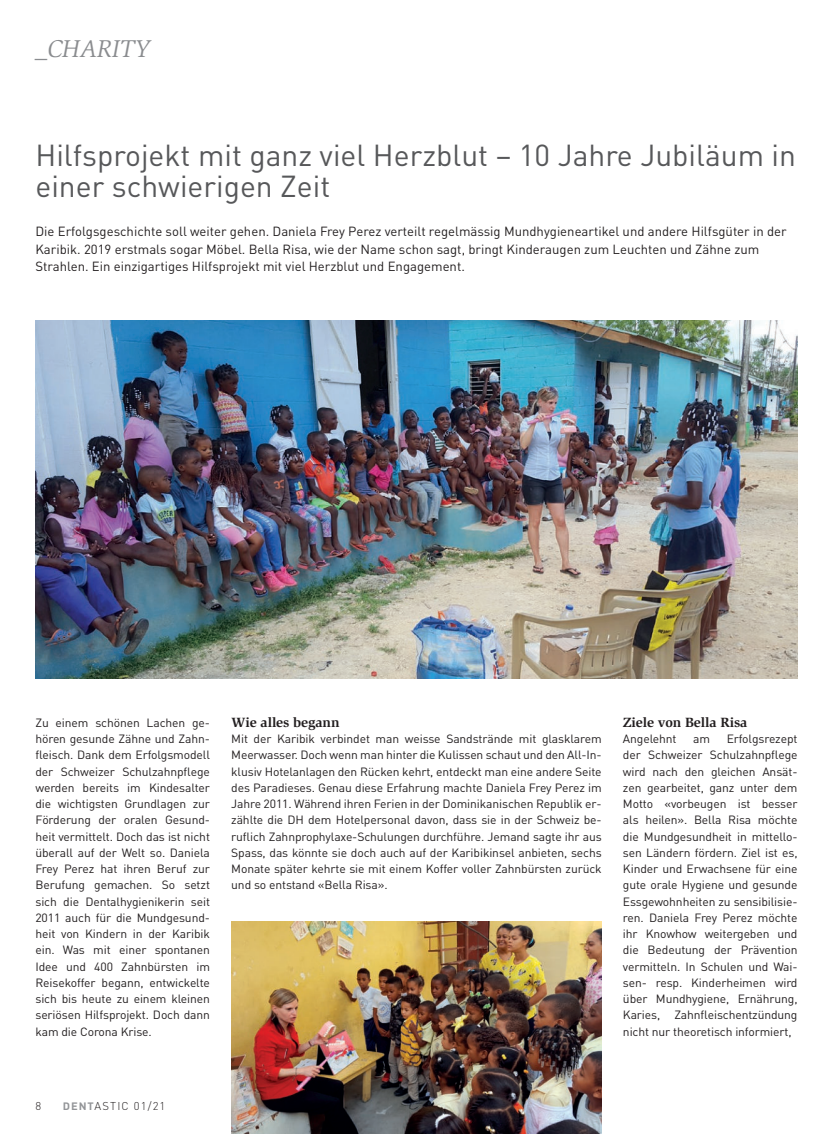
<style>
.page{position:relative;width:833px;height:1134px;background:#fff}
.page>*{position:absolute;margin:0;border:0;box-sizing:border-box;transform-origin:0 0}
.t1{font:30px/31.2px "DIN";color:#57585a}
.t2{font:italic 25px "Slimbach";color:#8a8c8f}
.t3{font:700 13.75px "Slimbach";letter-spacing:-.01em;color:#231f20}
.t4{font:13.12px/17.5px "DIN";color:#231f20}
.t5{font:11.88px/16.2px "DIN";letter-spacing:-.01em;color:#231f20;text-align:justify}
.t6{font:300 11.25px "DIN";letter-spacing:.1em;color:#231f20}
.s1{font-weight:700;font-size:10.62px;color:#939598}
</style>
<div class="page">
<img style="left:35px;top:321px;width:762px;height:357px">
<img style="left:231px;top:922px;width:370px;height:212px">
<h2 class="t2" style="left:35px;top:40px;width:117px">_CHARITY</h2>
<h1 class="t1" style="left:35px;top:142px;width:762px">Hilfsprojekt mit ganz viel Herzblut – 10 Jahre Jubiläum in einer schwierigen Zeit</h1>
<p class="t4" style="left:35px;top:224px;width:752px">Die Erfolgsgeschichte soll weiter gehen. Daniela Frey Perez verteilt regelmässig Mundhygieneartikel und andere Hilfsgüter in der<br>Karibik. 2019 erstmals sogar Möbel. Bella Risa, wie der Name schon sagt, bringt Kinderaugen zum Leuchten und Zähne zum<br>Strahlen. Ein einzigartiges Hilfsprojekt mit viel Herzblut und Engagement.</p>
<p class="t5" style="left:35px;top:715px;width:176px">Zu einem schönen Lachen ge&shy;hören gesunde Zähne und Zahn&shy;fleisch. Dank dem Erfolgsmodell der Schweizer Schulzahnpflege werden bereits im Kindesalter die wichtigsten Grundlagen zur Förderung der oralen Gesund&shy;heit vermittelt. Doch das ist nicht überall auf der Welt so. Daniela Frey Perez hat ihren Beruf zur Berufung gemachen. So setzt sich die Dentalhygienikerin seit 2011 auch für die Mundgesund&shy;heit von Kindern in der Karibik ein. Was mit einer spontanen Idee und 400 Zahnbürsten im Reisekoffer begann, entwickelte sich bis heute zu einem kleinen seriösen Hilfsprojekt. Doch dann kam die Corona Krise.</p>
<p class="t3" style="left:231px;top:717px;width:110px">Wie alles begann</p>
<p class="t5" style="left:231px;top:731px;width:372px">Mit der Karibik verbindet man weisse Sandstrände mit glasklarem Meerwasser. Doch wenn man hinter die Kulissen schaut und den All-In&shy;klusiv Hotelanlagen den Rücken kehrt, entdeckt man eine andere Seite des Paradieses. Genau diese Erfahrung machte Daniela Frey Perez im Jahre 2011. Während ihren Ferien in der Dominikanischen Republik er&shy;zählte die DH dem Hotelpersonal davon, dass sie in der Schweiz be&shy;ruflich Zahnprophylaxe-Schulungen durchführe. Jemand sagte ihr aus Spass, das könnte sie doch auch auf der Karibikinsel anbieten, sechs Monate später kehrte sie mit einem Koffer voller Zahnbürsten zurück und so entstand «Bella Risa».</p>
<p class="t3" style="left:623px;top:717px;width:126px">Ziele von Bella Risa</p>
<p class="t5" style="left:623px;top:731px;width:55px">Angelehnt</p>
<p class="t5" style="left:693px;top:731px;width:18px">am</p>
<p class="t5" style="left:623px;top:731px;width:176px;text-indent:104px">Erfolgsrezept der Schweizer Schulzahnpflege wird nach den gleichen Ansät&shy;zen gearbeitet, ganz unter dem Motto «vorbeugen ist besser als heilen». Bella Risa möchte die Mundgesundheit in mittello&shy;sen Ländern fördern. Ziel ist es, Kinder und Erwachsene für eine gute orale Hygiene und gesunde Essgewohnheiten zu sensibilisie&shy;ren. Daniela Frey Perez möchte ihr Knowhow weitergeben und die Bedeutung der Prävention vermitteln. In Schulen und Wai&shy;sen- resp. Kinderheimen wird über Mundhygiene, Ernährung, Karies, Zahnfleischentzündung nicht nur theoretisch informiert,</p>
<p class="t6" style="left:35px;top:1100px;width:7px">8</p>
<p class="t6" style="left:63px;top:1100px;width:104px"><span class="s1">DENT</span>ASTIC 01/21</p>
</div>
